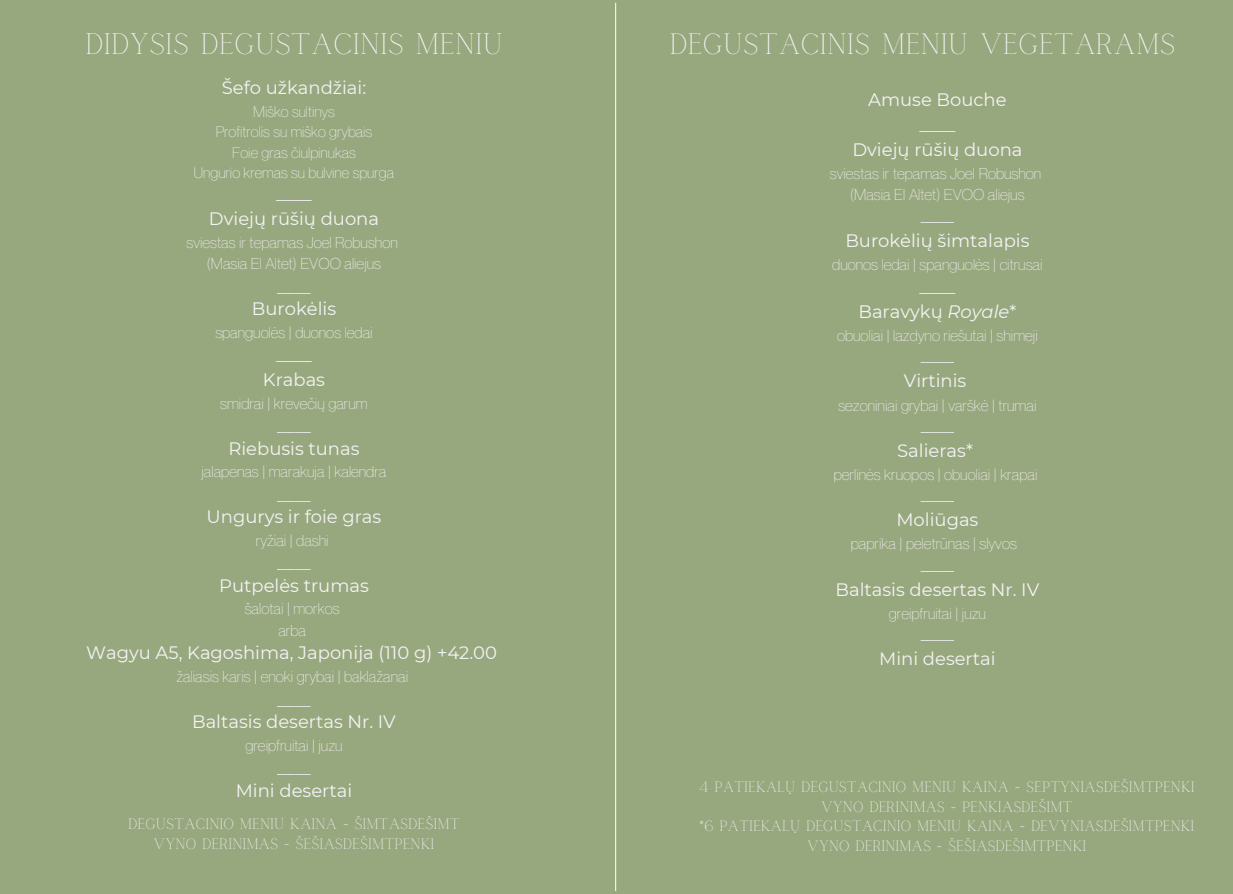
<style>
.page{position:relative;width:1233px;height:894px;background:#fff}
.page>*{position:absolute;margin:0;border:0;box-sizing:border-box;transform-origin:0 0}
.t1{font:29.25px "Calgary";color:#f4f3f6}
.t2{font:28.95px "Calgary";color:#f4f3f6}
.t3{font:18px/25px "Montserrat";color:#f4f3f6;text-align:center}
.t4{font:16.65px "Montserrat";color:#f4f3f6}
.t5{font:300 15.45px/21.5px "Neue Montreal";color:#f4f3f6;text-align:center}
.t6{font:300 15px/20.4px "Neue Montreal";color:#f4f3f6;text-align:center}
.t7{font:14.85px/19.8px "Calgary";color:#f4f3f6;text-align:center}
.s1{font-style:italic}
</style>
<div class="page">
<div style="left:0;top:0;width:1233px;height:893px;background:#98a87e"></div>
<hr style="left:615px;top:3px;width:1px;height:887px;background:#f4f3f6">
<h1 class="t1" style="left:85px;top:28px;width:419px">DIDYSIS DEGUSTACINIS MENIU</h1>
<p class="t3" style="left:222px;top:75px;width:146px">Šefo užkandžiai:</p>
<p class="t6" style="left:194px;top:101px;width:202px">Miško sultinys<br>Profitrolis su miško grybais<br>Foie gras čiulpinukas<br>Ungurio kremas su bulvine spurga</p>
<p class="t3" style="left:209px;top:182px;width:172px;line-height:24.6px">____<br>Dviejų rūšių duona</p>
<p class="t5" style="left:187px;top:231px;width:213px">sviestas ir tepamas Joel Robushon (Masia El Altet) EVOO aliejus</p>
<p class="t4" style="left:277px;top:276px;width:35px">____</p>
<p class="t3" style="left:252px;top:296px;width:86px">Burokėlis</p>
<p class="t5" style="left:215px;top:321px;width:159px">spanguolės | duonos ledai</p>
<p class="t3" style="left:263px;top:342px;width:64px;line-height:24.6px">____<br>Krabas</p>
<p class="t5" style="left:220px;top:392px;width:149px">smidrai | krevečių garum</p>
<p class="t4" style="left:277px;top:416px;width:35px">____</p>
<p class="t3" style="left:228px;top:435px;width:133px">Riebusis tunas</p>
<p class="t5" style="left:202px;top:460px;width:186px">jalapenas | marakuja | kalendra</p>
<p class="t4" style="left:277px;top:484px;width:35px">____</p>
<p class="t3" style="left:207px;top:504px;width:176px">Ungurys ir foie gras</p>
<p class="t5" style="left:256px;top:529px;width:74px">ryžiai | dashi</p>
<p class="t4" style="left:277px;top:553px;width:35px">____</p>
<p class="t3" style="left:219px;top:572px;width:151px">Putpelės trumas</p>
<p class="t5" style="left:245px;top:597px;width:96px">šalotai | morkos arba</p>
<p class="t3" style="left:86px;top:640px;width:412px">Wagyu A5, Kagoshima, Japonija (110 g) +42.00</p>
<p class="t5" style="left:176px;top:665px;width:233px">žaliasis karis | enoki grybai | baklažanai</p>
<p class="t3" style="left:192px;top:708px;width:205px">Baltasis desertas Nr. IV</p>
<p class="t5" style="left:245px;top:733px;width:99px">greipfruitai | juzu</p>
<p class="t4" style="left:277px;top:757px;width:35px">____</p>
<p class="t3" style="left:236px;top:777px;width:118px">Mini desertai</p>
<p class="t7" style="left:128px;top:814px;width:333px">DEGUSTACINIO MENIU KAINA - ŠIMTASDEŠIMT<br>VYNO DERINIMAS - ŠEŠIASDEŠIMTPENKI</p>
<h2 class="t2" style="left:669px;top:28px;width:507px">DEGUSTACINIS MENIU VEGETARAMS</h2>
<p class="t3" style="left:852px;top:87px;width:172px">Amuse Bouche ____<br>Dviejų rūšių duona</p>
<p class="t5" style="left:830px;top:163px;width:213px">sviestas ir tepamas Joel Robushon (Masia El Altet) EVOO aliejus</p>
<p class="t4" style="left:921px;top:205px;width:35px">____</p>
<p class="t3" style="left:845px;top:227px;width:186px">Burokėlių šimtalapis</p>
<p class="t5" style="left:832px;top:253px;width:212px">duonos ledai | spanguolės | citrusai</p>
<p class="t3" style="left:858px;top:274px;width:159px">____<br>Baravykų <span class="s1">Royale</span>*</p>
<p class="t5" style="left:837px;top:324px;width:202px">obuoliai | lazdyno riešutai | shimeji</p>
<p class="t4" style="left:921px;top:346px;width:35px">____</p>
<p class="t3" style="left:904px;top:368px;width:64px">Virtinis</p>
<p class="t5" style="left:838px;top:394px;width:200px">sezoniniai grybai | varškė | trumai</p>
<p class="t4" style="left:921px;top:415px;width:35px">____</p>
<p class="t3" style="left:897px;top:438px;width:77px">Salieras*</p>
<p class="t5" style="left:834px;top:463px;width:205px">perlinės kruopos | obuoliai | krapai</p>
<p class="t4" style="left:921px;top:485px;width:35px">____</p>
<p class="t3" style="left:896px;top:507px;width:83px">Moliūgas</p>
<p class="t5" style="left:851px;top:533px;width:168px">paprika | peletrūnas | slyvos</p>
<p class="t3" style="left:836px;top:576px;width:205px">Baltasis desertas Nr. IV</p>
<p class="t5" style="left:889px;top:602px;width:99px">greipfruitai | juzu</p>
<p class="t4" style="left:921px;top:623px;width:35px">____</p>
<p class="t3" style="left:879px;top:646px;width:118px">Mini desertai</p>
<p class="t7" style="left:699px;top:777px;width:497px">4 PATIEKALŲ DEGUSTACINIO MENIU KAINA - SEPTYNIASDEŠIMTPENKI VYNO DERINIMAS - PENKIASDEŠIMT<br>*6 PATIEKALŲ DEGUSTACINIO MENIU KAINA - DEVYNIASDEŠIMTPENKI VYNO DERINIMAS - ŠEŠIASDEŠIMTPENKI</p>
</div>
